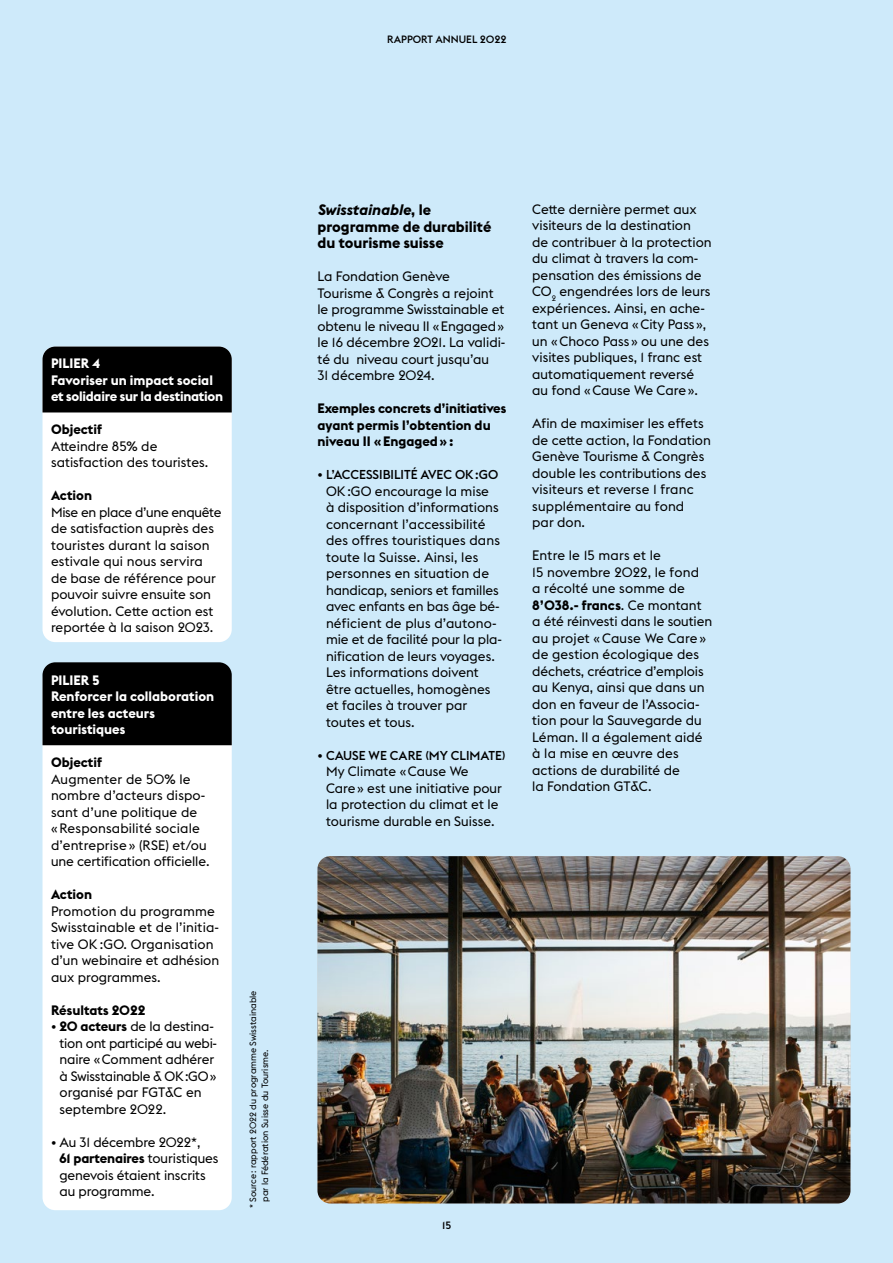
<style>
.page{position:relative;width:893px;height:1263px;background:#ceeafa}
.page>*{position:absolute;margin:0;border:0;box-sizing:border-box;transform-origin:0 0}
.t1{font:700 15px/16.5px "Euclid Flex Geneva";color:#000}
.t2{font:13.5px/16.5px "Euclid Flex Geneva";color:#000}
.t3{font:700 13.5px/16.5px "Euclid Flex Geneva";color:#fff}
.t4{font:700 13.5px/16.5px "Euclid Flex Geneva";color:#000}
.t5{font:500 12.75px "Euclid Flex Geneva";color:#000}
.t6{font:500 10.5px "Euclid Flex Geneva";color:#000}
.t7{font:9px/12px "Euclid Flex Geneva";color:#000}
.s1{font-weight:700}
.s2{font-weight:500}
.s3{font-style:italic}
.s4{font-weight:400;font-size:13.5px}
</style>
<div class="page">
<div style="left:43px;top:347px;width:189px;height:295px;background:#fff;border-radius:13px"></div>
<div style="left:43px;top:666px;width:189px;height:544px;background:#fff;border-radius:13px"></div>
<img style="left:317px;top:856px;width:533px;height:347px">
<div style="left:43px;top:347px;width:189px;height:65px;background:#000"></div>
<div style="left:43px;top:662px;width:189px;height:83px;background:#000"></div>
<p class="t6" style="left:387px;top:33px;width:121px">RAPPORT ANNUEL 2022</p>
<p class="t3" style="left:51px;top:355px;width:174px">PILIER 4<br>Favoriser un impact social et solidaire sur la destination</p>
<p class="t2" style="left:51px;top:421px;width:159px"><span class="s1">Objectif<br></span>Atteindre 85<span class="s2">%</span> de satisfaction des touristes.</p>
<p class="t4" style="left:51px;top:487px;width:43px">Action</p>
<p class="t2" style="left:51px;top:504px;width:172px">Mise en place d’une enquête de satisfaction auprès des touristes durant la saison estivale qui nous servira de base de référence pour pouvoir suivre ensuite son évolution. Cette action est reportée à la saison 2023.</p>
<p class="t3" style="left:51px;top:672px;width:165px">PILIER 5<br>Renforcer la collaboration entre les acteurs touristiques</p>
<p class="t2" style="left:51px;top:754px;width:160px"><span class="s1">Objectif<br></span>Augmenter de 50<span class="s2">%</span> le nombre d’acteurs dispo&shy;sant d’une politique de «Responsabilité sociale d’entreprise » (RSE) et/ou une certification officielle.</p>
<p class="t4" style="left:51px;top:886px;width:43px">Action</p>
<p class="t2" style="left:51px;top:903px;width:170px">Promotion du programme<br>Swisstainable et de l’initia&shy;tive OK:GO. Organisation d’un webinaire et adhésion aux programmes.</p>
<p class="t4" style="left:51px;top:1002px;width:96px">Résultats 2022</p>
<p class="t2" style="left:60px;top:1018px;width:159px;text-indent:-9px">• <span class="s1">20 acteurs</span> de la destina&shy;tion ont participé au webi&shy;naire «Comment adhérer à Swisstainable &amp; OK:GO» organisé par FGT&amp;C en septembre 2022.</p>
<p class="t2" style="left:60px;top:1134px;width:161px;text-indent:-9px">• Au 31 décembre 2022*,<br><span class="s1">61 partenaires</span> touristiques genevois étaient inscrits au programme.</p>
<p class="t7" style="left:247px;top:1202px;width:213px;text-indent:-6px;rotate:-90deg">* Source: rapport 2022 du programme Swisstainable par la Fédération Suisse du Tourisme.</p>
<p class="t1" style="left:317px;top:202px;width:175px"><span class="s3">Swisstainable</span>, le programme de durabilité du tourisme suisse</p>
<p class="t2" style="left:317px;top:268px;width:189px">La Fondation Genève<br>Tourisme &amp; Congrès a rejoint le programme Swisstainable et obtenu le niveau II «Engaged» le 16 décembre 2021. La validi&shy;té du niveau court jusqu’au<br>31 décembre 2024.</p>
<p class="t4" style="left:317px;top:400px;width:190px">Exemples concrets d’initiatives ayant permis l’obtention du niveau II «Engaged»:</p>
<p class="t5" style="left:317px;top:467px;width:182px"><span class="s4">•</span> L’ACCESSIBILITÉ AVEC OK:GO</p>
<p class="t2" style="left:326px;top:483px;width:177px">OK:GO encourage la mise<br>à disposition d’informations concernant l’accessibilité des offres touristiques dans toute la Suisse. Ainsi, les personnes en situation de handicap, seniors et familles avec enfants en bas âge bé&shy;néficient de plus d’autono&shy;mie et de facilité pour la pla&shy;nification de leurs voyages.<br>Les informations doivent être actuelles, homogènes et faciles à trouver par toutes et tous.</p>
<p class="t5" style="left:317px;top:748px;width:190px"><span class="s4">•</span> CAUSE WE CARE (MY CLIMATE)</p>
<p class="t2" style="left:326px;top:763px;width:178px">My Climate «Cause We<br>Care» est une initiative pour la protection du climat et le tourisme durable en Suisse.</p>
<p class="t2" style="left:532px;top:201px;width:181px">Cette dernière permet aux visiteurs de la destination<br>de contribuer à la protection du climat à travers la com&shy;pensation des émissions de<br>CO<sub>2</sub> engendrées lors de leurs expériences. Ainsi, en ache&shy;tant un Geneva «City Pass », un «Choco Pass » ou une des visites publiques, 1 franc est automatiquement reversé au fond «Cause We Care».</p>
<p class="t2" style="left:532px;top:415px;width:180px">Afin de maximiser les effets de cette action, la Fondation<br>Genève Tourisme &amp; Congrès double les contributions des visiteurs et reverse 1 franc supplémentaire au fond<br>par don.</p>
<p class="t2" style="left:532px;top:547px;width:181px">Entre le 15 mars et le<br>15 novembre 2022, le fond<br>a récolté une somme de<br><span class="s1">8’038.- francs</span>. Ce montant a été réinvesti dans le soutien au projet «Cause We Care » de gestion écologique des déchets, créatrice d’emplois au Kenya, ainsi que dans un don en faveur de l’Associa&shy;tion pour la Sauvegarde du<br>Léman. Il a également aidé à la mise en œuvre des actions de durabilité de<br>la Fondation GT&amp;C.</p>
<p class="t6" style="left:442px;top:1219px;width:11px">15</p>
</div>
